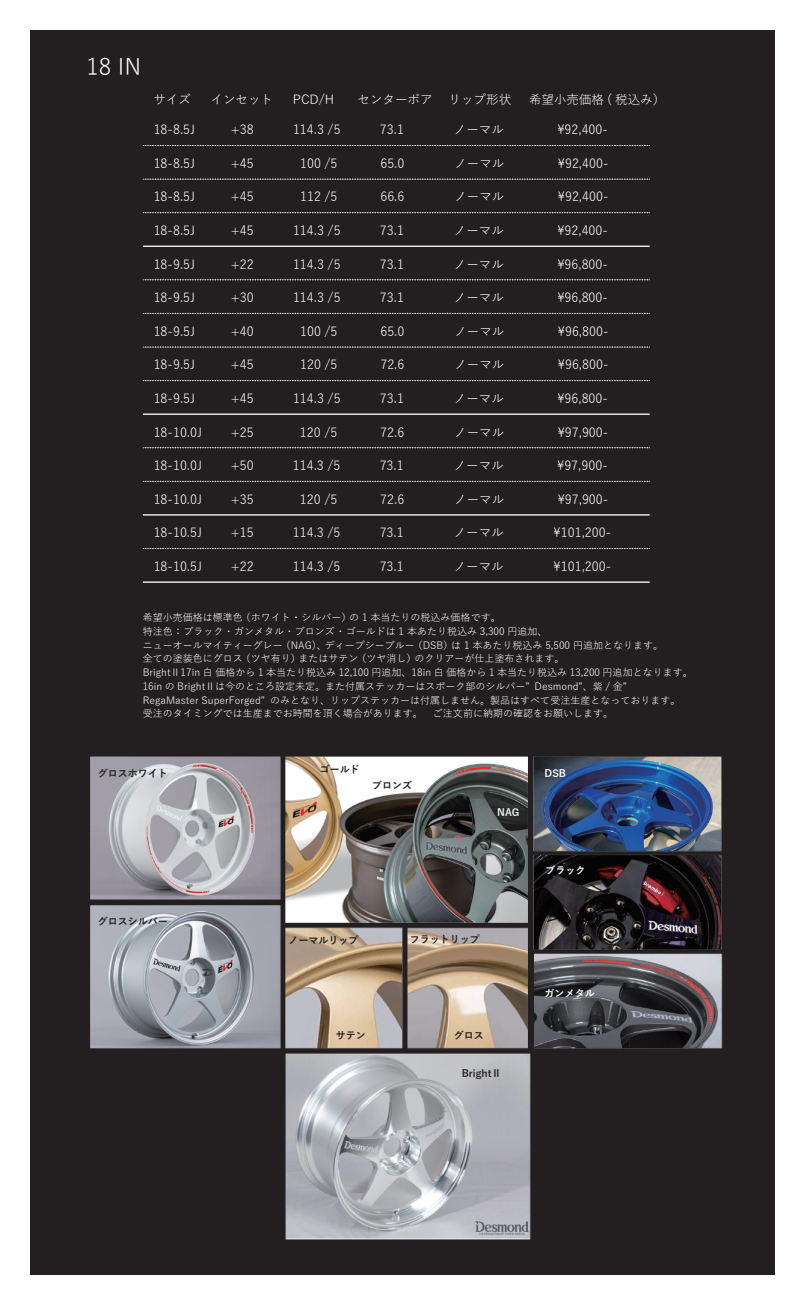
<style>
.page{position:relative;width:805px;height:1305px;background:#fff}
.page>*{position:absolute;margin:0;border:0;box-sizing:border-box;transform-origin:0 0}
.t1{font:22.5px "Yu Gothic";color:#fff}
.t2{font:12.5px "Yu Gothic";color:#fff}
.t3{font:10px/13.8px "Yu Gothic";color:#fff}
.t4{font:700 10px "Yu Gothic";color:#231f20}
.t5{font:700 10px "Yu Gothic";color:#fff}
.t6{font:700 10px "Yu Gothic";color:#f6f7f7}
</style>
<div class="page">
<div style="left:30px;top:30px;width:744px;height:1245px;background:#231f20"></div>
<img style="left:90px;top:756px;width:633px;height:484px">
<svg style="left:143px;top:145px;width:507px;height:1px"></svg>
<svg style="left:143px;top:179px;width:507px;height:1px"></svg>
<svg style="left:143px;top:313px;width:507px;height:1px"></svg>
<hr style="left:143px;top:581px;width:506px;height:2px;background:#fff">
<svg style="left:143px;top:548px;width:507px;height:1px"></svg>
<hr style="left:143px;top:514px;width:506px;height:2px;background:#fff">
<svg style="left:143px;top:481px;width:507px;height:1px"></svg>
<svg style="left:143px;top:448px;width:507px;height:1px"></svg>
<svg style="left:143px;top:380px;width:507px;height:1px"></svg>
<hr style="left:143px;top:414px;width:506px;height:1px;background:#fff">
<svg style="left:143px;top:347px;width:507px;height:1px"></svg>
<svg style="left:143px;top:280px;width:507px;height:1px"></svg>
<hr style="left:143px;top:246px;width:506px;height:1px;background:#fff">
<svg style="left:143px;top:212px;width:507px;height:1px"></svg>
<h1 class="t1" style="left:86px;top:46px;width:56px">18 IN</h1>
<p class="t2" style="left:153px;top:88px;width:359px">サイズ　 インセット　 PCD/H　 センターボア 　リップ形状</p>
<p class="t2" style="left:529px;top:88px;width:138px">希望小売価格 ( 税込み）</p>
<p class="t2" style="left:154px;top:118px;width:43px">18-8.5J</p>
<p class="t2" style="left:231px;top:118px;width:24px">+38</p>
<p class="t2" style="left:293px;top:118px;width:49px">114.3 /5</p>
<p class="t2" style="left:380px;top:118px;width:26px">73.1</p>
<p class="t2" style="left:454px;top:118px;width:51px">ノーマル</p>
<p class="t2" style="left:557px;top:118px;width:52px">\92,400-</p>
<p class="t2" style="left:154px;top:152px;width:43px">18-8.5J</p>
<p class="t2" style="left:231px;top:152px;width:24px">+45</p>
<p class="t2" style="left:300px;top:152px;width:39px">100 /5</p>
<p class="t2" style="left:380px;top:152px;width:26px">65.0</p>
<p class="t2" style="left:454px;top:152px;width:52px">ノーマル</p>
<p class="t2" style="left:557px;top:152px;width:52px">\92,400-</p>
<p class="t2" style="left:154px;top:185px;width:43px">18-8.5J</p>
<p class="t2" style="left:231px;top:185px;width:24px">+45</p>
<p class="t2" style="left:300px;top:185px;width:39px">112 /5</p>
<p class="t2" style="left:380px;top:185px;width:26px">66.6</p>
<p class="t2" style="left:454px;top:185px;width:52px">ノーマル</p>
<p class="t2" style="left:557px;top:185px;width:52px">\92,400-</p>
<p class="t2" style="left:154px;top:219px;width:43px">18-8.5J</p>
<p class="t2" style="left:231px;top:219px;width:24px">+45</p>
<p class="t2" style="left:293px;top:219px;width:49px">114.3 /5</p>
<p class="t2" style="left:380px;top:219px;width:26px">73.1</p>
<p class="t2" style="left:454px;top:219px;width:51px">ノーマル</p>
<p class="t2" style="left:557px;top:219px;width:52px">\92,400-</p>
<p class="t2" style="left:154px;top:252px;width:43px">18-9.5J</p>
<p class="t2" style="left:231px;top:252px;width:24px">+22</p>
<p class="t2" style="left:293px;top:252px;width:49px">114.3 /5</p>
<p class="t2" style="left:380px;top:252px;width:26px">73.1</p>
<p class="t2" style="left:454px;top:252px;width:51px">ノーマル</p>
<p class="t2" style="left:557px;top:252px;width:52px">\96,800-</p>
<p class="t2" style="left:154px;top:286px;width:43px">18-9.5J</p>
<p class="t2" style="left:231px;top:286px;width:24px">+30</p>
<p class="t2" style="left:293px;top:286px;width:49px">114.3 /5</p>
<p class="t2" style="left:380px;top:286px;width:26px">73.1</p>
<p class="t2" style="left:454px;top:286px;width:51px">ノーマル</p>
<p class="t2" style="left:557px;top:286px;width:52px">\96,800-</p>
<p class="t2" style="left:154px;top:320px;width:43px">18-9.5J</p>
<p class="t2" style="left:231px;top:320px;width:24px">+40</p>
<p class="t2" style="left:300px;top:320px;width:39px">100 /5</p>
<p class="t2" style="left:380px;top:320px;width:26px">65.0</p>
<p class="t2" style="left:454px;top:320px;width:52px">ノーマル</p>
<p class="t2" style="left:557px;top:320px;width:52px">\96,800-</p>
<p class="t2" style="left:154px;top:353px;width:43px">18-9.5J</p>
<p class="t2" style="left:231px;top:353px;width:24px">+45</p>
<p class="t2" style="left:300px;top:353px;width:39px">120 /5</p>
<p class="t2" style="left:380px;top:353px;width:26px">72.6</p>
<p class="t2" style="left:454px;top:353px;width:52px">ノーマル</p>
<p class="t2" style="left:557px;top:353px;width:52px">\96,800-</p>
<p class="t2" style="left:154px;top:387px;width:43px">18-9.5J</p>
<p class="t2" style="left:231px;top:387px;width:24px">+45</p>
<p class="t2" style="left:293px;top:387px;width:49px">114.3 /5</p>
<p class="t2" style="left:380px;top:387px;width:26px">73.1</p>
<p class="t2" style="left:454px;top:387px;width:51px">ノーマル</p>
<p class="t2" style="left:557px;top:387px;width:52px">\96,800-</p>
<p class="t2" style="left:154px;top:420px;width:50px">18-10.0J</p>
<p class="t2" style="left:230px;top:420px;width:24px">+25</p>
<p class="t2" style="left:300px;top:420px;width:39px">120 /5</p>
<p class="t2" style="left:380px;top:420px;width:26px">72.6</p>
<p class="t2" style="left:454px;top:420px;width:51px">ノーマル</p>
<p class="t2" style="left:557px;top:420px;width:52px">\97,900-</p>
<p class="t2" style="left:154px;top:454px;width:50px">18-10.0J</p>
<p class="t2" style="left:230px;top:454px;width:24px">+50</p>
<p class="t2" style="left:293px;top:454px;width:49px">114.3 /5</p>
<p class="t2" style="left:379px;top:454px;width:26px">73.1</p>
<p class="t2" style="left:453px;top:454px;width:52px">ノーマル</p>
<p class="t2" style="left:557px;top:454px;width:52px">\97,900-</p>
<p class="t2" style="left:154px;top:488px;width:50px">18-10.0J</p>
<p class="t2" style="left:230px;top:488px;width:24px">+35</p>
<p class="t2" style="left:300px;top:488px;width:39px">120 /5</p>
<p class="t2" style="left:380px;top:488px;width:26px">72.6</p>
<p class="t2" style="left:454px;top:488px;width:51px">ノーマル</p>
<p class="t2" style="left:557px;top:488px;width:52px">\97,900-</p>
<p class="t2" style="left:154px;top:521px;width:50px">18-10.5J</p>
<p class="t2" style="left:230px;top:521px;width:24px">+15</p>
<p class="t2" style="left:293px;top:521px;width:49px">114.3 /5</p>
<p class="t2" style="left:379px;top:521px;width:26px">73.1</p>
<p class="t2" style="left:453px;top:521px;width:52px">ノーマル</p>
<p class="t2" style="left:553px;top:521px;width:59px">\101,200-</p>
<p class="t2" style="left:154px;top:555px;width:50px">18-10.5J</p>
<p class="t2" style="left:230px;top:555px;width:24px">+22</p>
<p class="t2" style="left:293px;top:555px;width:49px">114.3 /5</p>
<p class="t2" style="left:379px;top:555px;width:26px">73.1</p>
<p class="t2" style="left:453px;top:555px;width:52px">ノーマル</p>
<p class="t2" style="left:553px;top:555px;width:59px">\101,200-</p>
<p class="t3" style="left:143px;top:609px;width:551px">希望小売価格は標準色 （ホワイト ・ シルバー）の 1 本当たりの税込み価格です。<br>特注色 ： ブラック ・ ガンメタル ・ ブロンズ ・ ゴールドは 1 本あたり税込み 3,300 円追加、<br>ニューオールマイティーグレー （NAG）、ディープシーブルー （DSB）は 1 本あたり税込み 5,500 円追加となります。<br>全ての塗装色にグロス （ツヤ有り）またはサテン （ツヤ消し）のクリアーが仕上塗布されます。<br>BrightⅡ17in 白 価格から 1 本当たり税込み 12,100 円追加、18in 白 価格から 1 本当たり税込み 13,200 円追加となります。16in の BrightⅡは今のところ設定未定。また付属ステッカーはスポーク部のシルバー” Desmond”、紫 / 金”<br>RegaMaster SuperForged” のみとなり、リップステッカーは付属しません。製品はすべて受注生産となっております。受注のタイミングでは生産までお時間を頂く場合があります。　ご注文前に納期の確認をお願いします。</p>
<p class="t4" style="left:98px;top:768px;width:71px">グロスホワイト</p>
<p class="t4" style="left:98px;top:916px;width:71px">グロスシルバー</p>
<p class="t4" style="left:320px;top:764px;width:41px">ゴールド</p>
<p class="t4" style="left:372px;top:779px;width:41px">ブロンズ</p>
<p class="t6" style="left:497px;top:807px;width:24px">NAG</p>
<p class="t4" style="left:288px;top:935px;width:72px">ノーマルリップ</p>
<p class="t4" style="left:410px;top:934px;width:71px">フラットリップ</p>
<p class="t4" style="left:335px;top:1030px;width:31px">サテン</p>
<p class="t4" style="left:453px;top:1030px;width:31px">グロス</p>
<p class="t4" style="left:461px;top:1067px;width:41px">BrightⅡ</p>
<p class="t5" style="left:544px;top:768px;width:23px">DSB</p>
<p class="t5" style="left:545px;top:864px;width:41px">ブラック</p>
<p class="t5" style="left:544px;top:987px;width:51px">ガンメタル</p>
</div>
